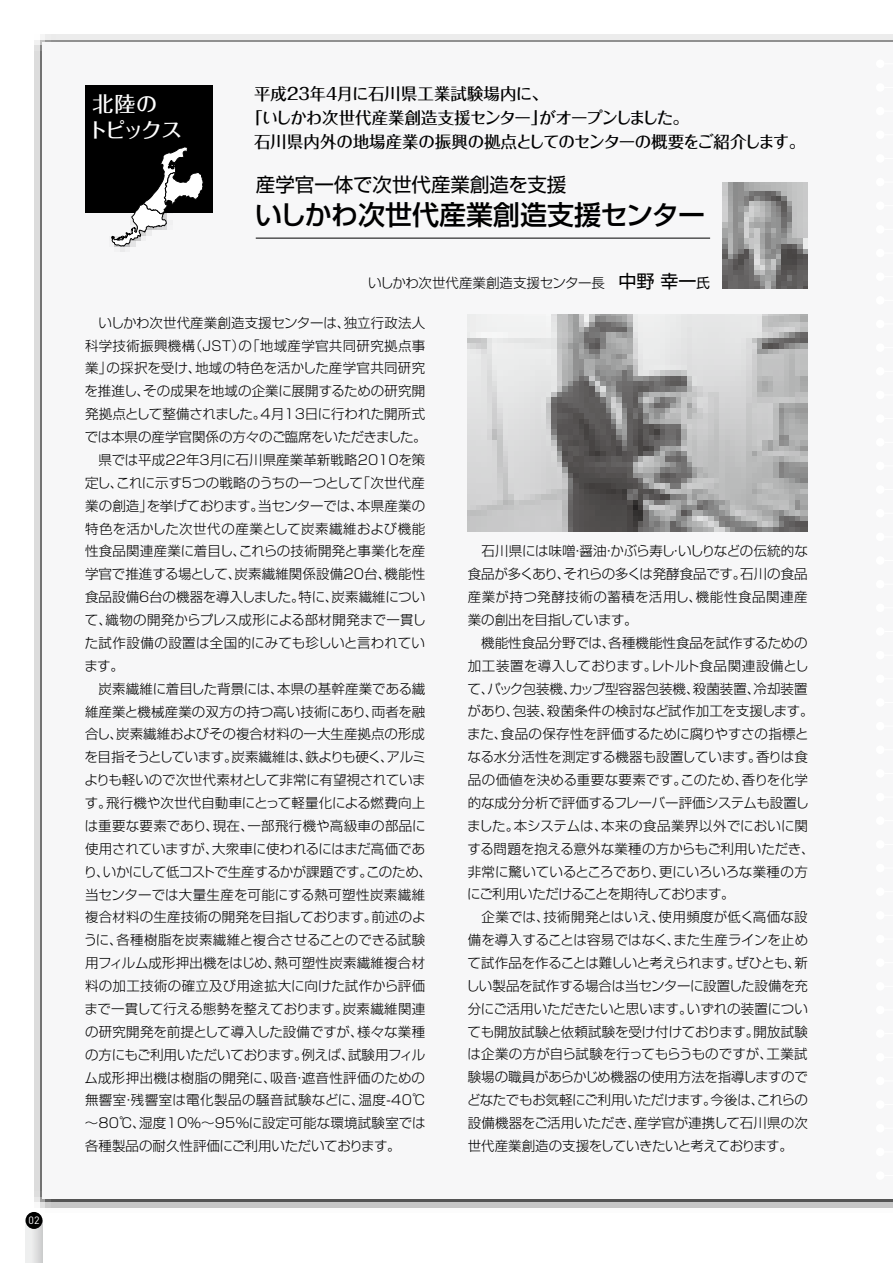
<style>
.page{position:relative;width:893px;height:1263px;background:#fff}
.page>*{position:absolute;margin:0;border:0;box-sizing:border-box;transform-origin:0 0}
.t1{font:500 27px "Shin Go Pro";letter-spacing:-.005em;color:#000}
.t2{font:500 21px/25.5px "Folk Pro";letter-spacing:-.085em;color:#fff}
.t3{font:19.5px "Shin Go Pro";color:#000}
.t4{font:500 16.5px "Folk Pro";letter-spacing:-.025em;color:#000}
.t5{font:500 16.5px "Folk Pro";letter-spacing:-.06em;color:#000}
.t6{font:500 16.5px "Folk Pro";color:#000}
.t7{font:300 13.5px/22.8px "Shin Go Pro";color:#000}
.t8{font:10.5px "DIN";color:#fff}
.s1{font-weight:400;font-size:18px}
.s2{font-weight:400}
</style>
<div class="page">
<img style="left:34px;top:34px;width:859px;height:1174px">
<div style="left:42px;top:43px;width:851px;height:1156px;background:#f7f7f8"></div>
<svg style="left:26px;top:1223px;width:17px;height:40px"></svg>
<div style="left:26px;top:1212px;width:17px;height:17px;background:#000;border-radius:50%"></div>
<img style="left:468px;top:315px;width:340px;height:217px">
<div style="left:876px;top:60px;width:8px;height:8px;background:#fff;border-radius:50%"></div>
<div style="left:876px;top:83px;width:8px;height:9px;background:#fff;border-radius:50%"></div>
<div style="left:876px;top:107px;width:8px;height:8px;background:#fff;border-radius:50%"></div>
<div style="left:876px;top:130px;width:8px;height:9px;background:#fff;border-radius:50%"></div>
<div style="left:876px;top:154px;width:8px;height:9px;background:#fff;border-radius:50%"></div>
<div style="left:876px;top:178px;width:8px;height:8px;background:#fff;border-radius:50%"></div>
<div style="left:876px;top:201px;width:8px;height:9px;background:#fff;border-radius:50%"></div>
<div style="left:876px;top:225px;width:8px;height:9px;background:#fff;border-radius:50%"></div>
<div style="left:876px;top:249px;width:8px;height:8px;background:#fff;border-radius:50%"></div>
<div style="left:876px;top:272px;width:8px;height:9px;background:#fff;border-radius:50%"></div>
<div style="left:876px;top:296px;width:8px;height:9px;background:#fff;border-radius:50%"></div>
<div style="left:876px;top:320px;width:8px;height:8px;background:#fff;border-radius:50%"></div>
<div style="left:876px;top:343px;width:8px;height:9px;background:#fff;border-radius:50%"></div>
<div style="left:876px;top:367px;width:8px;height:9px;background:#fff;border-radius:50%"></div>
<div style="left:876px;top:391px;width:8px;height:8px;background:#fff;border-radius:50%"></div>
<div style="left:876px;top:414px;width:8px;height:9px;background:#fff;border-radius:50%"></div>
<div style="left:876px;top:438px;width:8px;height:8px;background:#fff;border-radius:50%"></div>
<div style="left:876px;top:462px;width:8px;height:8px;background:#fff;border-radius:50%"></div>
<div style="left:876px;top:485px;width:8px;height:9px;background:#fff;border-radius:50%"></div>
<div style="left:876px;top:509px;width:8px;height:8px;background:#fff;border-radius:50%"></div>
<div style="left:876px;top:533px;width:8px;height:8px;background:#fff;border-radius:50%"></div>
<div style="left:876px;top:556px;width:8px;height:9px;background:#fff;border-radius:50%"></div>
<div style="left:876px;top:580px;width:8px;height:8px;background:#fff;border-radius:50%"></div>
<div style="left:876px;top:604px;width:8px;height:8px;background:#fff;border-radius:50%"></div>
<div style="left:876px;top:627px;width:8px;height:9px;background:#fff;border-radius:50%"></div>
<div style="left:876px;top:651px;width:8px;height:8px;background:#fff;border-radius:50%"></div>
<div style="left:876px;top:674px;width:8px;height:9px;background:#fff;border-radius:50%"></div>
<div style="left:876px;top:698px;width:8px;height:9px;background:#fff;border-radius:50%"></div>
<div style="left:876px;top:722px;width:8px;height:8px;background:#fff;border-radius:50%"></div>
<div style="left:876px;top:745px;width:8px;height:9px;background:#fff;border-radius:50%"></div>
<div style="left:876px;top:769px;width:8px;height:9px;background:#fff;border-radius:50%"></div>
<div style="left:876px;top:793px;width:8px;height:8px;background:#fff;border-radius:50%"></div>
<div style="left:876px;top:816px;width:8px;height:9px;background:#fff;border-radius:50%"></div>
<div style="left:876px;top:840px;width:8px;height:9px;background:#fff;border-radius:50%"></div>
<div style="left:876px;top:864px;width:8px;height:8px;background:#fff;border-radius:50%"></div>
<div style="left:876px;top:887px;width:8px;height:9px;background:#fff;border-radius:50%"></div>
<div style="left:876px;top:911px;width:8px;height:8px;background:#fff;border-radius:50%"></div>
<div style="left:876px;top:935px;width:8px;height:8px;background:#fff;border-radius:50%"></div>
<div style="left:876px;top:958px;width:8px;height:9px;background:#fff;border-radius:50%"></div>
<div style="left:876px;top:982px;width:8px;height:8px;background:#fff;border-radius:50%"></div>
<div style="left:876px;top:1006px;width:8px;height:8px;background:#fff;border-radius:50%"></div>
<div style="left:876px;top:1029px;width:8px;height:9px;background:#fff;border-radius:50%"></div>
<div style="left:876px;top:1053px;width:8px;height:8px;background:#fff;border-radius:50%"></div>
<div style="left:876px;top:1077px;width:8px;height:8px;background:#fff;border-radius:50%"></div>
<div style="left:876px;top:1100px;width:8px;height:9px;background:#fff;border-radius:50%"></div>
<div style="left:876px;top:1124px;width:8px;height:8px;background:#fff;border-radius:50%"></div>
<div style="left:876px;top:1147px;width:8px;height:9px;background:#fff;border-radius:50%"></div>
<div style="left:876px;top:1171px;width:8px;height:9px;background:#fff;border-radius:50%"></div>
<div style="left:85px;top:85px;width:128px;height:128px;background:#000"></div>
<img style="left:114px;top:246px;width:22px;height:6px">
<svg style="left:111px;top:147px;width:93px;height:99px"></svg>
<hr style="left:256px;top:238px;width:454px;height:1px;background:#000">
<img style="left:723px;top:182px;width:85px;height:107px">
<p class="t8" style="left:29px;top:1214px;width:12px">02</p>
<h2 class="t2" style="left:87px;top:89px;width:96px">北陸の<br>トピックス</h2>
<p class="t6" style="left:254px;top:80px;width:295px">平成２３年４月に石川県工業試験場内に、</p>
<p class="t5" style="left:246px;top:104px;width:444px">「いしかわ次世代産業創造支援センター」がオープンしました。</p>
<p class="t4" style="left:254px;top:128px;width:553px">石川県内外の地場産業の振興の拠点としてのセンターの概要をご紹介します。</p>
<h3 class="t3" style="left:256px;top:169px;width:312px">産学官一体で次世代産業創造を支援</h3>
<h1 class="t1" style="left:255px;top:193px;width:452px">いしかわ次世代産業創造支援センター</h1>
<p class="t7" style="left:368px;top:269px;width:343px">いしかわ次世代産業創造支援センター長　<span class="s1">中野 幸一</span><span class="s2">氏</span></p>
<p class="t7" style="left:84px;top:310px;width:350px;text-indent:15px">いしかわ次世代産業創造支援センターは、独立行政法人科学技術振興機構（ＪＳＴ）の「地域産学官共同研究拠点事業」の採択を受け、地域の特色を活かした産学官共同研究を推進し、その成果を地域の企業に展開するための研究開発拠点として整備されました。4月13日に行われた開所式では本県の産学官関係の方々のご臨席をいただきました。　県では平成22年3月に石川県産業革新戦略2010を策定し、これに示す５つの戦略のうちの一つとして「次世代産業の創造」を挙げております。当センターでは、本県産業の特色を活かした次世代の産業として炭素繊維および機能性食品関連産業に着目し、これらの技術開発と事業化を産学官で推進する場として、炭素繊維関係設備20台、機能性食品設備６台の機器を導入しました。特に、炭素繊維について、織物の開発からプレス成形による部材開発まで一貫した試作設備の設置は全国的にみても珍しいと言われています。<br>　炭素繊維に着目した背景には、本県の基幹産業である繊維産業と機械産業の双方の持つ高い技術にあり、両者を融合し、炭素繊維およびその複合材料の一大生産拠点の形成を目指そうとしています。炭素繊維は、鉄よりも硬く、アルミよりも軽いので次世代素材として非常に有望視されています。飛行機や次世代自動車にとって軽量化による燃費向上は重要な要素であり、現在、一部飛行機や高級車の部品に使用されていますが、大衆車に使われるにはまだ高価であり、いかにして低コストで生産するかが課題です。このため、当センターでは大量生産を可能にする熱可塑性炭素繊維複合材料の生産技術の開発を目指しております。前述のように、各種樹脂を炭素繊維と複合させることのできる試験用フィルム成形押出機をはじめ、熱可塑性炭素繊維複合材料の加工技術の確立及び用途拡大に向けた試作から評価まで一貫して行える態勢を整えております。炭素繊維関連の研究開発を前提として導入した設備ですが、様々な業種の方にもご利用いただいております。例えば、試験用フィルム成形押出機は樹脂の開発に、吸音・遮音性評価のための無響室・残響室は電化製品の騒音試験などに、温度-40℃～80℃、湿度10%～95%に設定可能な環境試験室では各種製品の耐久性評価にご利用いただいております。</p>
<p class="t7" style="left:466px;top:538px;width:350px">　石川県には味噌・醤油・かぶら寿し・いしりなどの伝統的な食品が多くあり、それらの多くは発酵食品です。石川の食品産業が持つ発酵技術の蓄積を活用し、機能性食品関連産業の創出を目指しています。<br>　機能性食品分野では、各種機能性食品を試作するための加工装置を導入しております。レトルト食品関連設備として、パック包装機、カップ型容器包装機、殺菌装置、冷却装置があり、包装、殺菌条件の検討など試作加工を支援します。また、食品の保存性を評価するために腐りやすさの指標となる水分活性を測定する機器も設置しています。香りは食品の価値を決める重要な要素です。このため、香りを化学的な成分分析で評価するフレーバー評価システムも設置しました。本システムは、本来の食品業界以外でにおいに関する問題を抱える意外な業種の方からもご利用いただき、非常に驚いているところであり、更にいろいろな業種の方にご利用いただけることを期待しております。<br>　企業では、技術開発とはいえ、使用頻度が低く高価な設備を導入することは容易ではなく、また生産ラインを止めて試作品を作ることは難しいと考えられます。ぜひとも、新しい製品を試作する場合は当センターに設置した設備を充分にご活用いただきたいと思います。いずれの装置についても開放試験と依頼試験を受け付けております。開放試験は企業の方が自ら試験を行ってもらうものですが、工業試験場の職員があらかじめ機器の使用方法を指導しますのでどなたでもお気軽にご利用いただけます。今後は、これらの設備機器をご活用いただき、産学官が連携して石川県の次世代産業創造の支援をしていきたいと考えております。</p>
</div>
